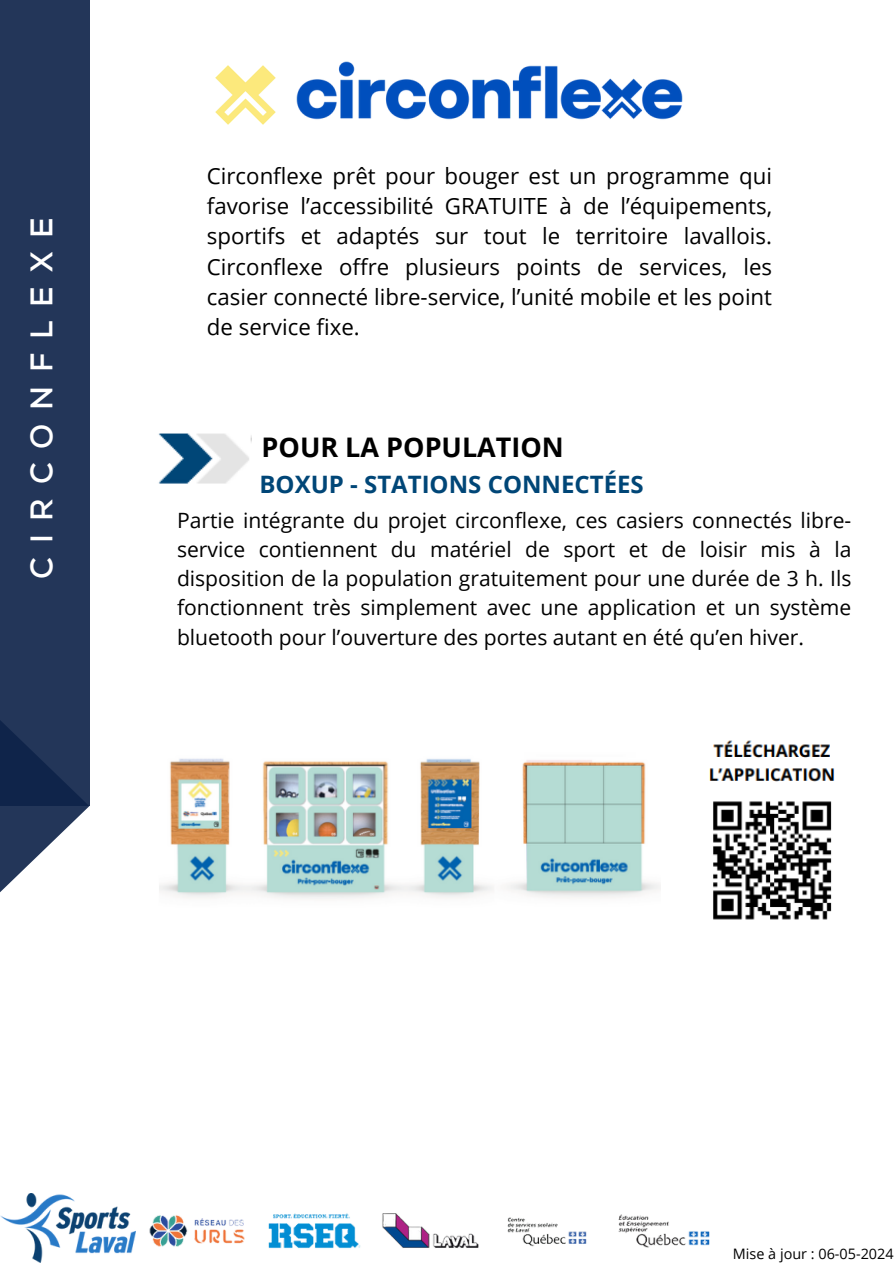
<style>
.page{position:relative;width:894px;height:1264px;background:#fff}
.page>*{position:absolute;margin:0;border:0;box-sizing:border-box;transform-origin:0 0}
.t1{font:700 31.2px "Nexa";letter-spacing:.44em;color:#fff}
.t2{font:700 27px "Open Sans";color:#000}
.t3{font:700 24px "Open Sans";color:#004677}
.t4{font:22.2px/30.3px "Open Sans";color:#000;text-align:justify}
.t5{font:21.15px/29.2px "Open Sans";color:#000;text-align:justify}
.t6{font:14.4px "Open Sans";color:#000}
</style>
<div class="page">
<div style="left:0;top:0;width:89px;height:805px;background:#233659"></div>
<svg style="left:0;top:720px;width:89px;height:173px;fill:#233659"></svg>
<img style="left:158px;top:433px;width:94px;height:51px">
<img style="left:0;top:1193px;width:135px;height:69px">
<img style="left:296px;top:61px;width:387px;height:59px">
<img style="left:215px;top:65px;width:61px;height:60px">
<img style="left:709px;top:740px;width:126px;height:180px">
<img style="left:159px;top:758px;width:501px;height:141px">
<img style="left:135px;top:1213px;width:575px;height:36px">
<p class="t1" style="left:23px;top:579px;width:363px;rotate:-90deg">CIRCONFLEXE</p>
<p class="t4" style="left:207px;top:160px;width:566px">Circonflexe prêt pour bouger est un programme qui favorise l’accessibilité GRATUITE à de l’équipements, sportifs et adaptés sur tout le territoire lavallois.<br>Circonflexe offre plusieurs points de services, les casier connecté libre-service, l’unité mobile et les point de service fixe.</p>
<p class="t2" style="left:261px;top:428px;width:304px">POUR LA POPULATION</p>
<p class="t3" style="left:259px;top:467px;width:385px">BOXUP - STATIONS CONNECTÉES</p>
<h5 class="t5" style="left:177px;top:505px;width:675px">Partie intégrante du projet circonflexe, ces casiers connectés libre&shy;service contiennent du matériel de sport et de loisir mis à la disposition de la population gratuitement pour une durée de 3 h. Ils fonctionnent très simplement avec une application et un système bluetooth pour l’ouverture des portes autant en été qu’en hiver.</h5>
<p class="t6" style="left:732px;top:1243px;width:162px">Mise à jour : 06-05-2024</p>
</div>
